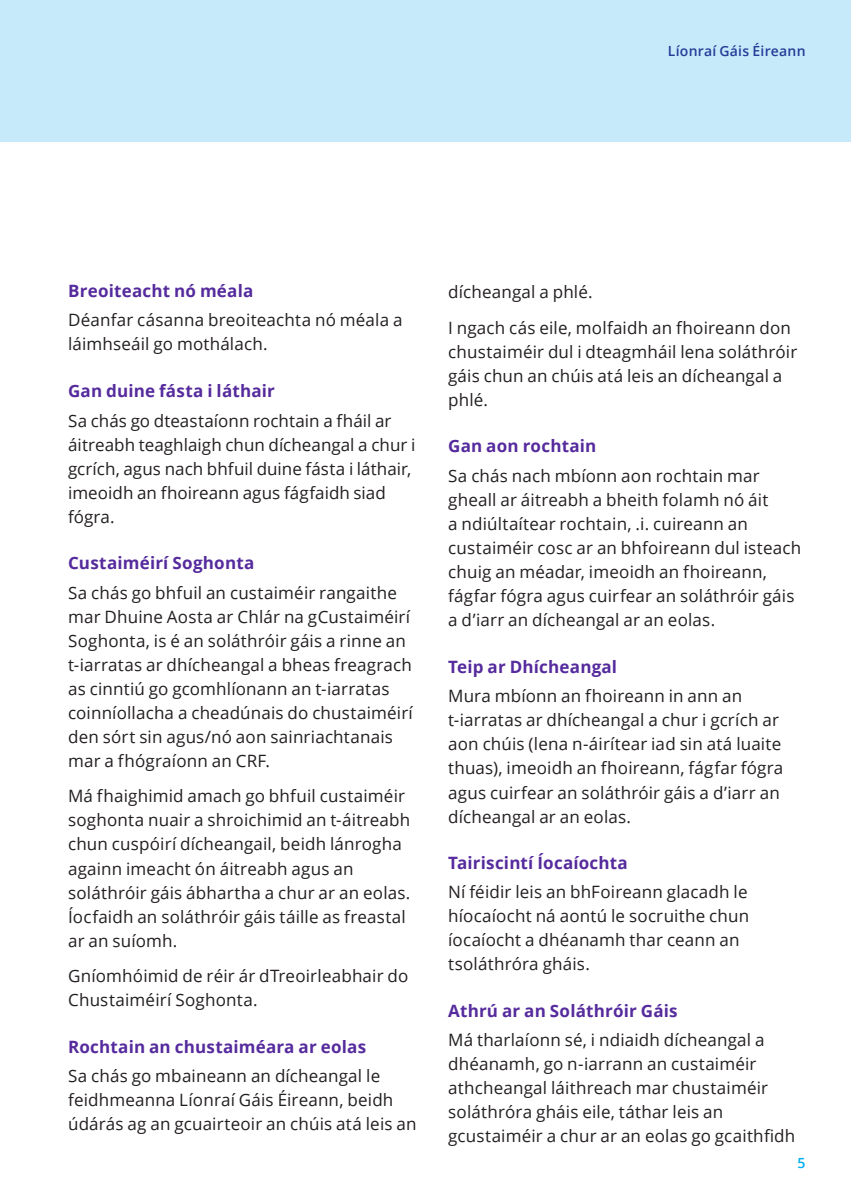
<style>
.page{position:relative;width:851px;height:1191px;background:#fff}
.page>*{position:absolute;margin:0;border:0;box-sizing:border-box;transform-origin:0 0}
.Main_Body_Text{font:17px/24px "Open Sans";letter-spacing:.01em;color:#231f20}
.Main_Body_Text-2{font:700 17px "Open Sans";letter-spacing:.01em;color:#552b9d}
.Main_Body_Text-3{font:600 14px "Open Sans";letter-spacing:.015em;color:#243c97}
.Main_Body_Text-4{font:600 14px "Open Sans";color:#00aeef}
</style>
<div class="page">
<div style="left:0;top:0;width:850px;height:142px;background:#c6eafa"></div>
<p class="Main_Body_Text-3" style="left:667px;top:41px;width:139px">Líonraí Gáis Éireann</p>
<p class="Main_Body_Text-2" style="left:68px;top:278px;width:187px">Breoiteacht nó méala</p>
<p class="Main_Body_Text" style="left:68px;top:308px;width:336px">Déanfar cásanna breoiteachta nó méala a láimhseáil go mothálach.</p>
<p class="Main_Body_Text-2" style="left:68px;top:379px;width:208px">Gan duine fásta i láthair</p>
<p class="Main_Body_Text" style="left:68px;top:408px;width:349px">Sa chás go dteastaíonn rochtain a fháil ar áitreabh teaghlaigh chun dícheangal a chur i gcrích, agus nach bhfuil duine fásta i láthair, imeoidh an fhoireann agus fágfaidh siad fógra.</p>
<p class="Main_Body_Text-2" style="left:68px;top:551px;width:188px">Custaiméirí Soghonta</p>
<p class="Main_Body_Text" style="left:68px;top:580px;width:346px">Sa chás go bhfuil an custaiméir rangaithe mar Dhuine Aosta ar Chlár na gCustaiméirí Soghonta, is é an soláthróir gáis a rinne an t-iarratas ar dhícheangal a bheas freagrach as cinntiú go gcomhlíonann an t-iarratas coinníollacha a cheadúnais do chustaiméirí den sórt sin agus/nó aon sainriachtanais mar a fhógraíonn an CRF.</p>
<p class="Main_Body_Text" style="left:68px;top:784px;width:344px">Má fhaighimid amach go bhfuil custaiméir soghonta nuair a shroichimid an t-áitreabh chun cuspóirí dícheangail, beidh lánrogha againn imeacht ón áitreabh agus an soláthróir gáis ábhartha a chur ar an eolas.<br>Íocfaidh an soláthróir gáis táille as freastal ar an suíomh.</p>
<p class="Main_Body_Text" style="left:68px;top:963px;width:342px">Gníomhóimid de réir ár dTreoirleabhair do<br>Chustaiméirí Soghonta.</p>
<p class="Main_Body_Text-2" style="left:68px;top:1034px;width:299px">Rochtain an chustaiméara ar eolas</p>
<p class="Main_Body_Text" style="left:68px;top:1063px;width:350px">Sa chás go mbaineann an dícheangal le feidhmeanna Líonraí Gáis Éireann, beidh údárás ag an gcuairteoir an chúis atá leis an</p>
<p class="Main_Body_Text" style="left:448px;top:280px;width:146px">dícheangal a phlé.</p>
<p class="Main_Body_Text" style="left:448px;top:315px;width:350px">I ngach cás eile, molfaidh an fhoireann don chustaiméir dul i dteagmháil lena soláthróir gáis chun an chúis atá leis an dícheangal a phlé.</p>
<p class="Main_Body_Text-2" style="left:448px;top:434px;width:150px">Gan aon rochtain</p>
<p class="Main_Body_Text" style="left:448px;top:463px;width:354px">Sa chás nach mbíonn aon rochtain mar gheall ar áitreabh a bheith folamh nó áit<br>a ndiúltaítear rochtain, .i. cuireann an custaiméir cosc ar an bhfoireann dul isteach chuig an méadar, imeoidh an fhoireann, fágfar fógra agus cuirfear an soláthróir gáis a d’iarr an dícheangal ar an eolas.</p>
<p class="Main_Body_Text-2" style="left:448px;top:654px;width:170px">Teip ar Dhícheangal</p>
<p class="Main_Body_Text" style="left:448px;top:684px;width:336px">Mura mbíonn an fhoireann in ann an t-iarratas ar dhícheangal a chur i gcrích ar aon chúis (lena n-áirítear iad sin atá luaite thuas), imeoidh an fhoireann, fágfar fógra agus cuirfear an soláthróir gáis a d’iarr an dícheangal ar an eolas.</p>
<p class="Main_Body_Text-2" style="left:448px;top:850px;width:181px">Tairiscintí Íocaíochta</p>
<p class="Main_Body_Text" style="left:448px;top:879px;width:302px">Ní féidir leis an bhFoireann glacadh le híocaíocht ná aontú le socruithe chun íocaíocht a dhéanamh thar ceann an tsoláthróra gháis.</p>
<p class="Main_Body_Text-2" style="left:448px;top:998px;width:231px">Athrú ar an Soláthróir Gáis</p>
<p class="Main_Body_Text" style="left:448px;top:1027px;width:348px">Má tharlaíonn sé, i ndiaidh dícheangal a dhéanamh, go n-iarrann an custaiméir athcheangal láithreach mar chustaiméir soláthróra gháis eile, táthar leis an gcustaiméir a chur ar an eolas go gcaithfidh</p>
<p class="Main_Body_Text-4" style="left:797px;top:1153px;width:9px">5</p>
</div>
